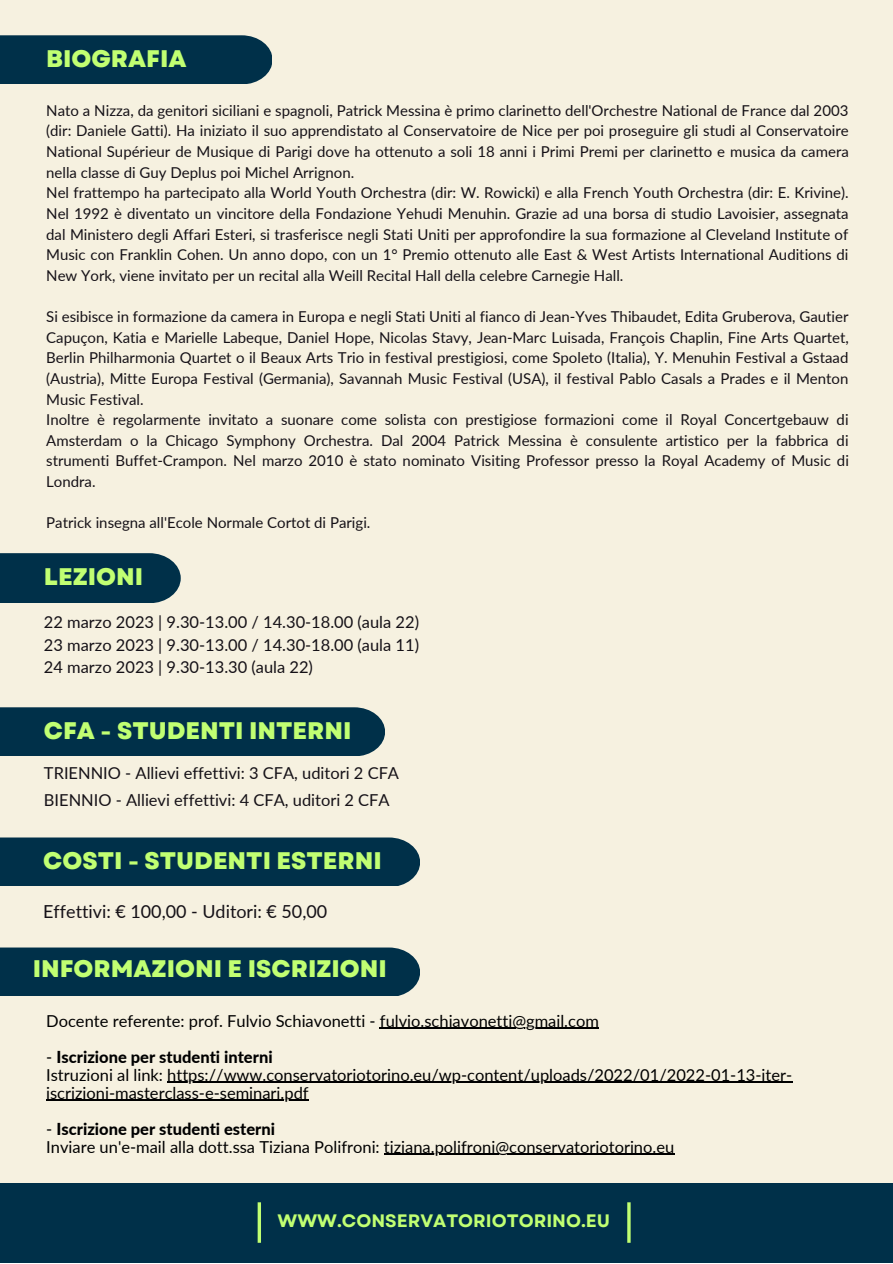
<style>
.page{position:relative;width:893px;height:1264px;background:#fff}
.page>*{position:absolute;margin:0;border:0;box-sizing:border-box;transform-origin:0 0}
.t1{font:800 24px "Garet";color:#c1ff72}
.t2{font:18px "Lato";color:#151117}
.t3{font:700 18px "Garet";color:#c1ff72}
.t4{font:16.5px/18px "Lato";color:#000}
.t5{font:16.5px/22.5px "Lato";color:#151117;text-align:justify}
.t6{font:15px/20.5px "Lato";color:#151117}
.s1{font-weight:800}
</style>
<div class="page">
<div style="left:0;top:0;width:892px;height:1262px;background:#f6f1e0"></div>
<div style="left:0;top:1183px;width:892px;height:79px;background:#003049"></div>
<svg style="left:257px;top:1202px;width:4px;height:40px"></svg>
<hr style="left:627px;top:1202px;width:3px;height:40px;background:#c1ff72">
<div style="left:0;top:707px;width:384px;height:48px;background:#003049"></div>
<div style="left:0;top:35px;width:272px;height:49px;background:#003049"></div>
<div style="left:0;top:553px;width:181px;height:49px;background:#003049"></div>
<div style="left:0;top:837px;width:420px;height:49px;background:#003049"></div>
<div style="left:0;top:947px;width:420px;height:49px;background:#003049"></div>
<hr style="left:380px;top:1027px;width:219px;height:1px;background:#000">
<hr style="left:167px;top:1081px;width:625px;height:1px;background:#000">
<hr style="left:46px;top:1099px;width:263px;height:1px;background:#000">
<hr style="left:384px;top:1153px;width:290px;height:1px;background:#000">
<h1 class="t1" style="left:46px;top:41px;width:142px">BIOGRAFIA</h1>
<p class="t6" style="left:46px;top:100px;width:804px">Nato a Nizza, da genitori siciliani e spagnoli, Patrick Messina è primo clarinetto dell'Orchestre National de France dal 2003 (dir: Daniele Gatti). Ha iniziato il suo apprendistato al Conservatoire de Nice per poi proseguire gli studi al Conservatoire National Supérieur de Musique di Parigi dove ha ottenuto a soli 18 anni i Primi Premi per clarinetto e musica da camera nella classe di Guy Deplus poi Michel Arrignon.<br>Nel frattempo ha partecipato alla World Youth Orchestra (dir: W. Rowicki) e alla French Youth Orchestra (dir: E. Krivine).<br>Nel 1992 è diventato un vincitore della Fondazione Yehudi Menuhin. Grazie ad una borsa di studio Lavoisier, assegnata dal Ministero degli Affari Esteri, si trasferisce negli Stati Uniti per approfondire la sua formazione al Cleveland Institute of Music con Franklin Cohen. Un anno dopo, con un 1° Premio ottenuto alle East &amp; West Artists International Auditions di New York, viene invitato per un recital alla Weill Recital Hall della celebre Carnegie Hall.</p>
<p class="t6" style="left:46px;top:306px;width:804px">Si esibisce in formazione da camera in Europa e negli Stati Uniti al fianco di Jean-Yves Thibaudet, Edita Gruberova, Gautier Capuçon, Katia e Marielle Labeque, Daniel Hope, Nicolas Stavy, Jean-Marc Luisada, François Chaplin, Fine Arts Quartet, Berlin Philharmonia Quartet o il Beaux Arts Trio in festival prestigiosi, come Spoleto (Italia), Y. Menuhin Festival a Gstaad (Austria), Mitte Europa Festival (Germania), Savannah Music Festival (USA), il festival Pablo Casals a Prades e il Menton Music Festival.<br>Inoltre è regolarmente invitato a suonare come solista con prestigiose formazioni come il Royal Concertgebauw di Amsterdam o la Chicago Symphony Orchestra. Dal 2004 Patrick Messina è consulente artistico per la fabbrica di strumenti Buffet-Crampon. Nel marzo 2010 è stato nominato Visiting Professor presso la Royal Academy of Music di Londra.</p>
<p class="t6" style="left:46px;top:512px;width:326px">Patrick insegna all'Ecole Normale Cortot di Parigi.</p>
<h1 class="t1" style="left:44px;top:559px;width:101px">LEZIONI</h1>
<p class="t5" style="left:44px;top:610px;width:376px">22 marzo 2023 | 9.30-13.00 / 14.30-18.00 (aula 22)<br>23 marzo 2023 | 9.30-13.00 / 14.30-18.00 (aula 11)<br>24 marzo 2023 | 9.30-13.30 (aula 22)</p>
<h1 class="t1" style="left:44px;top:713px;width:309px">CFA - STUDENTI INTERNI</h1>
<p class="t5" style="left:44px;top:758px;width:356px;line-height:27px">TRIENNIO - Allievi effettivi: 3 CFA, uditori 2 CFA<br>BIENNIO - Allievi effettivi: 4 CFA, uditori 2 CFA</p>
<h1 class="t1" style="left:43px;top:843px;width:340px">COSTI - STUDENTI ESTERNI</h1>
<p class="t2" style="left:43px;top:899px;width:285px">Effettivi: € 100,00 - Uditori: € 50,00</p>
<h1 class="t1" style="left:33px;top:951px;width:355px">INFORMAZIONI E ISCRIZIONI</h1>
<p class="t4" style="left:46px;top:1011px;width:554px">Docente referente: prof. Fulvio Schiavonetti - fulvio.schiavonetti@gmail.com</p>
<p class="t4" style="left:46px;top:1047px;width:747px">- <span class="s1">Iscrizione per studenti interni<br></span>Istruzioni al link: https://www.conservatoriotorino.eu/wp-content/uploads/2022/01/2022-01-13-iter&shy;iscrizioni-masterclass-e-seminari.pdf</p>
<p class="t4" style="left:46px;top:1119px;width:629px">- <span class="s1">Iscrizione per studenti esterni<br></span>Inviare un'e-mail alla dott.ssa Tiziana Polifroni: tiziana.polifroni@conservatoriotorino.eu</p>
<p class="t3" style="left:277px;top:1207px;width:334px">WWW.CONSERVATORIOTORINO.EU</p>
</div>
